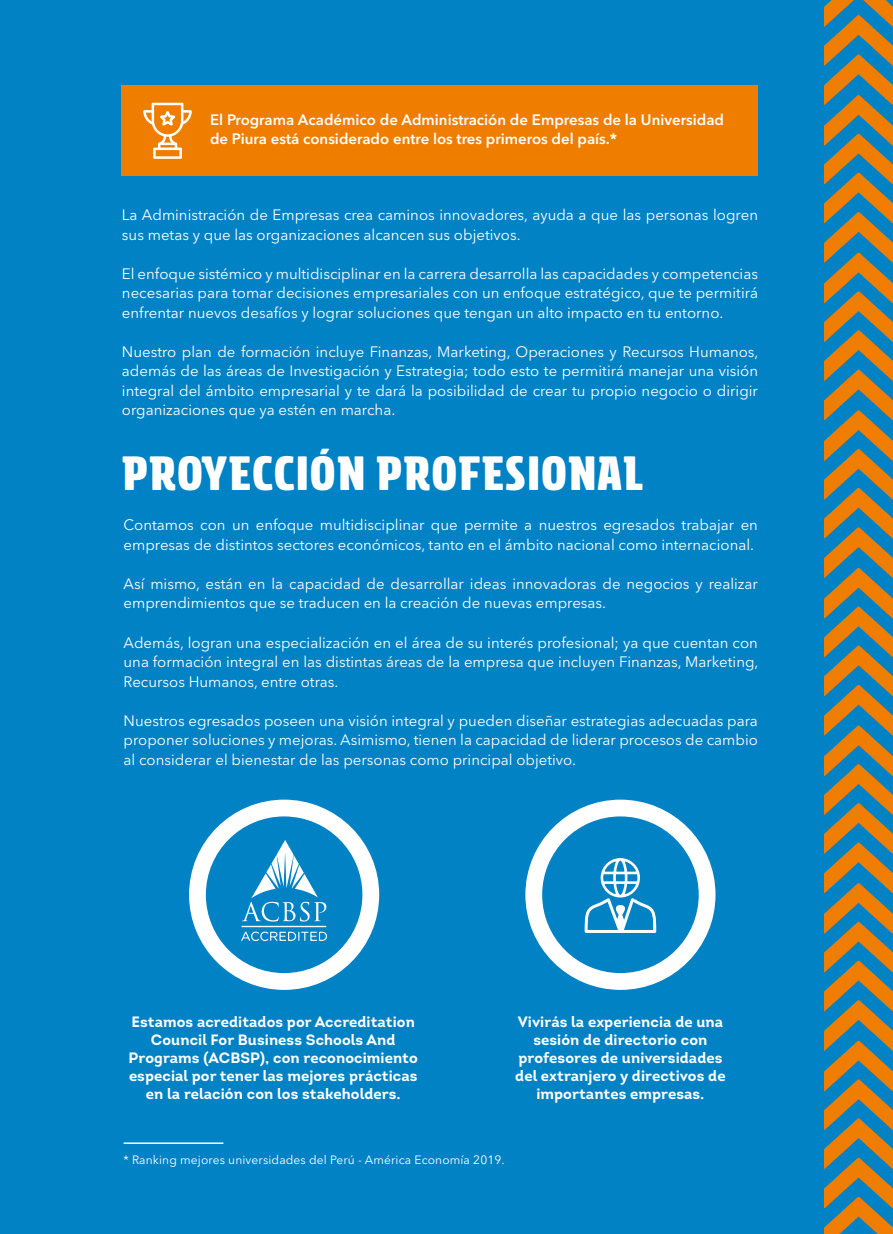
<style>
.page{position:relative;width:893px;height:1234px;background:#fff}
.page>*{position:absolute;margin:0;border:0;box-sizing:border-box;transform-origin:0 0}
.t1{font:48px "Rockeby Semi";letter-spacing:.025em;color:#fff}
.t2{font:15px/19.5px "Avenir Next LT Pro";color:#fff;text-align:justify}
.t3{font:700 15px/18px "Intro";letter-spacing:.005em;color:#fff;text-align:center}
.t4{font:600 15px/19.5px "Avenir Next LT Pro";color:#fff}
.t5{font:12px "Avenir Next LT Pro";letter-spacing:.01em;color:#fff}
.s1{font-weight:700}
</style>
<div class="page">
<div style="left:0;top:0;width:893px;height:1233px;background:#0082c4"></div>
<div style="left:122px;top:85px;width:636px;height:90px;background:#ef7d00"></div>
<svg style="left:143px;top:103px;width:49px;height:56px"></svg>
<svg style="left:825px;top:0;width:68px;height:1233px"></svg>
<svg style="left:525px;top:799px;width:190px;height:190px"></svg>
<svg style="left:189px;top:799px;width:190px;height:190px"></svg>
<hr style="left:124px;top:1142px;width:99px;height:1px;background:#fff">
<p class="t4" style="left:210px;top:110px;width:516px">El Programa Académico de Administración de Empresas de la Universidad de Piura está considerado entre los tres primeros del país.<span class="s1">*</span></p>
<p class="t2" style="left:122px;top:205px;width:638px">La Administración de Empresas crea caminos innovadores, ayuda a que las personas logren sus metas y que las organizaciones alcancen sus objetivos.</p>
<p class="t2" style="left:122px;top:264px;width:638px">El enfoque sistémico y multidisciplinar en la carrera desarrolla las capacidades y competencias necesarias para tomar decisiones empresariales con un enfoque estratégico, que te permitirá enfrentar nuevos desafíos y lograr soluciones que tengan un alto impacto en tu entorno.</p>
<p class="t2" style="left:122px;top:342px;width:638px">Nuestro plan de formación incluye Finanzas, Marketing, Operaciones y Recursos Humanos, además de las áreas de Investigación y Estrategia; todo esto te permitirá manejar una visión integral del ámbito empresarial y te dará la posibilidad de crear tu propio negocio o dirigir organizaciones que ya estén en marcha.</p>
<h1 class="t1" style="left:122px;top:444px;width:523px">PROYECCIÓN PROFESIONAL</h1>
<p class="t2" style="left:124px;top:515px;width:636px">Contamos con un enfoque multidisciplinar que permite a nuestros egresados trabajar en empresas de distintos sectores económicos, tanto en el ámbito nacional como internacional.</p>
<p class="t2" style="left:124px;top:573px;width:636px">Así mismo, están en la capacidad de desarrollar ideas innovadoras de negocios y realizar emprendimientos que se traducen en la creación de nuevas empresas.</p>
<p class="t2" style="left:124px;top:632px;width:636px">Además, logran una especialización en el área de su interés profesional; ya que cuentan con una formación integral en las distintas áreas de la empresa que incluyen Finanzas, Marketing, Recursos Humanos, entre otras.</p>
<p class="t2" style="left:124px;top:710px;width:636px">Nuestros egresados poseen una visión integral y pueden diseñar estrategias adecuadas para proponer soluciones y mejoras. Asimismo, tienen la capacidad de liderar procesos de cambio al considerar el bienestar de las personas como principal objetivo.</p>
<p class="t3" style="left:129px;top:1011px;width:291px">Estamos acreditados por Accreditation Council For Business Schools And Programs (ACBSP), con reconocimiento especial por tener las mejores prácticas en la relación con los stakeholders.</p>
<p class="t3" style="left:515px;top:1011px;width:212px">Vivirás la experiencia de una sesión de directorio con profesores de universidades del extranjero y directivos de importantes empresas.</p>
<p class="t5" style="left:124px;top:1152px;width:383px">* Ranking mejores universidades del Perú - América Economía 2019.</p>
</div>
